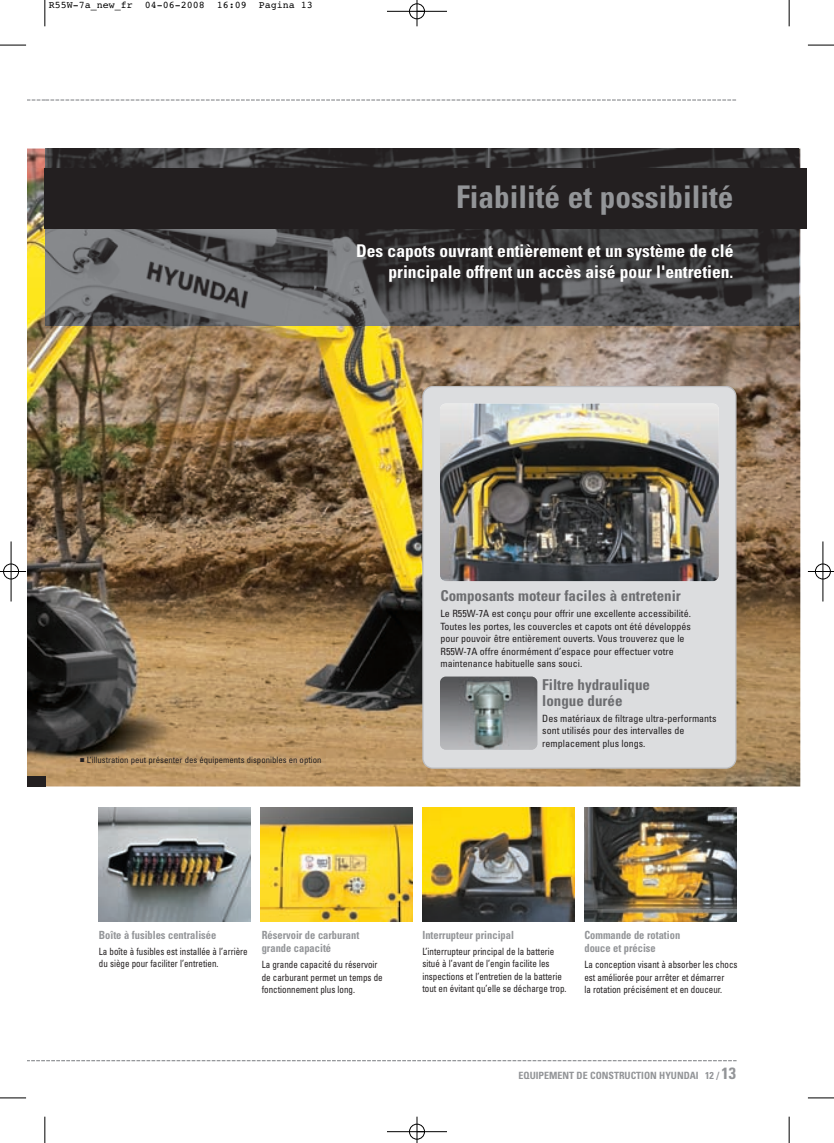
<style>
.page{position:relative;width:834px;height:1143px;background:#fff}
.page>*{position:absolute;margin:0;border:0;box-sizing:border-box;transform-origin:0 0}
.t1{font:700 condensed 31.25px "Univers LT Std";color:#939598}
.t2{font:700 condensed 17.5px/21px "Univers LT Std";color:#fff;text-align:right}
.t3{font:700 condensed 15px/16.2px "Univers LT Std";color:#6c6d70}
.t4{font:700 condensed 11.25px/13.8px "Univers LT Std";color:#939598;scale:.93 1}
.t5{font:condensed 10px/12.5px "Univers LT Std";color:#231f20;scale:.9 1}
.t6{font:condensed 10px/12.5px "Univers LT Std";color:#231f20}
.t7{font:10px "Courier";color:#000}
.t8{font:700 condensed 10px "Univers LT Std";color:#939598}
.t9{font:condensed 8.75px "Univers LT Std";color:#231f20}
.s1{font-size:16.25px}
</style>
<div class="page">
<img style="left:736px;top:148px;width:64px;height:638px">
<img style="left:736px;top:149px;width:62px;height:177px">
<div style="left:45px;top:168px;width:762px;height:60px;background:#231f20"></div>
<img style="left:27px;top:99px;width:709px;height:962px">
<svg style="left:45px;top:0;width:1px;height:26px"></svg>
<svg style="left:0;top:45px;width:26px;height:1px"></svg>
<svg style="left:789px;top:0;width:1px;height:26px"></svg>
<svg style="left:808px;top:45px;width:26px;height:1px"></svg>
<svg style="left:45px;top:1116px;width:1px;height:26px"></svg>
<svg style="left:0;top:1097px;width:26px;height:1px"></svg>
<svg style="left:789px;top:1116px;width:1px;height:26px"></svg>
<svg style="left:808px;top:1097px;width:26px;height:1px"></svg>
<div style="left:409px;top:1123px;width:16px;height:16px;border:1px solid #fff;border-radius:50%"></div>
<div style="left:3px;top:563px;width:16px;height:16px;border:1px solid #fff;border-radius:50%"></div>
<div style="left:815px;top:563px;width:15px;height:16px;border:1px solid #fff;border-radius:50%"></div>
<hr style="left:387px;top:11px;width:60px;height:1px;background:#000">
<hr style="left:387px;top:1131px;width:60px;height:1px;background:#000">
<hr style="left:11px;top:541px;width:1px;height:60px;background:#000">
<hr style="left:822px;top:541px;width:1px;height:60px;background:#000">
<svg style="left:417px;top:0;width:1px;height:26px"></svg>
<svg style="left:417px;top:1116px;width:1px;height:26px"></svg>
<svg style="left:0;top:571px;width:26px;height:1px"></svg>
<svg style="left:808px;top:571px;width:26px;height:1px"></svg>
<div style="left:409px;top:4px;width:16px;height:15px;border:1px solid #000;border-radius:50%"></div>
<div style="left:409px;top:1124px;width:16px;height:15px;border:1px solid #000;border-radius:50%"></div>
<div style="left:3px;top:564px;width:16px;height:15px;border:1px solid #000;border-radius:50%"></div>
<div style="left:815px;top:564px;width:15px;height:15px;border:1px solid #000;border-radius:50%"></div>
<p class="t7" style="left:49px;top:1px;width:266px">R55W-7a_new_fr 04-06-2008 16:09 Pagina 13</p>
<h1 class="t1" style="left:456px;top:184px;width:279px">Fiabilité et possibilité</h1>
<h2 class="t2" style="left:356px;top:241px;width:379px">Des capots ouvrant entièrement et un système de clé principale offrent un accès aisé pour l'entretien.</h2>
<p class="t9" style="left:80px;top:756px;width:243px">■ L’illustration peut présenter des équipements disponibles en option</p>
<h3 class="t3" style="left:440px;top:588px;width:242px">Composants moteur faciles à entretenir</h3>
<p class="t6" style="left:440px;top:608px;width:252px">Le R55W-7A est conçu pour offrir une excellente accessibilité.<br>Toutes les portes, les couvercles et capots ont été développés pour pouvoir être entièrement ouverts. Vous trouverez que le R55W-7A offre énormément d’espace pour effectuer votre maintenance habituelle sans souci.</p>
<h3 class="t3" style="left:542px;top:677px;width:109px">Filtre hydraulique longue durée</h3>
<p class="t6" style="left:542px;top:712px;width:176px">Des matériaux de filtrage ultra-performants sont utilisés pour des intervalles de remplacement plus longs.</p>
<p class="t4" style="left:99px;top:928px;width:128px">Boîte à fusibles centralisée</p>
<p class="t5" style="left:99px;top:945px;width:167px">La boîte à fusibles est installée à l’arrière du siège pour faciliter l’entretien.</p>
<p class="t4" style="left:262px;top:928px;width:106px">Réservoir de carburant grande capacité</p>
<p class="t5" style="left:262px;top:959px;width:136px">La grande capacité du réservoir de carburant permet un temps de fonctionnement plus long.</p>
<p class="t4" style="left:422px;top:928px;width:100px">Interrupteur principal</p>
<p class="t5" style="left:422px;top:945px;width:162px">L’interrupteur principal de la batterie situé à l’avant de l’engin facilite les inspections et l’entretien de la batterie tout en évitant qu’elle se décharge trop.</p>
<p class="t4" style="left:584px;top:928px;width:104px">Commande de rotation douce et précise</p>
<p class="t5" style="left:584px;top:959px;width:172px">La conception visant à absorber les chocs est améliorée pour arrêter et démarrer<br>la rotation précisément et en douceur.</p>
<p class="t8" style="left:518px;top:1071px;width:219px">EQUIPEMENT DE CONSTRUCTION HYUNDAI 12 / <span class="s1">13</span></p>
</div>
